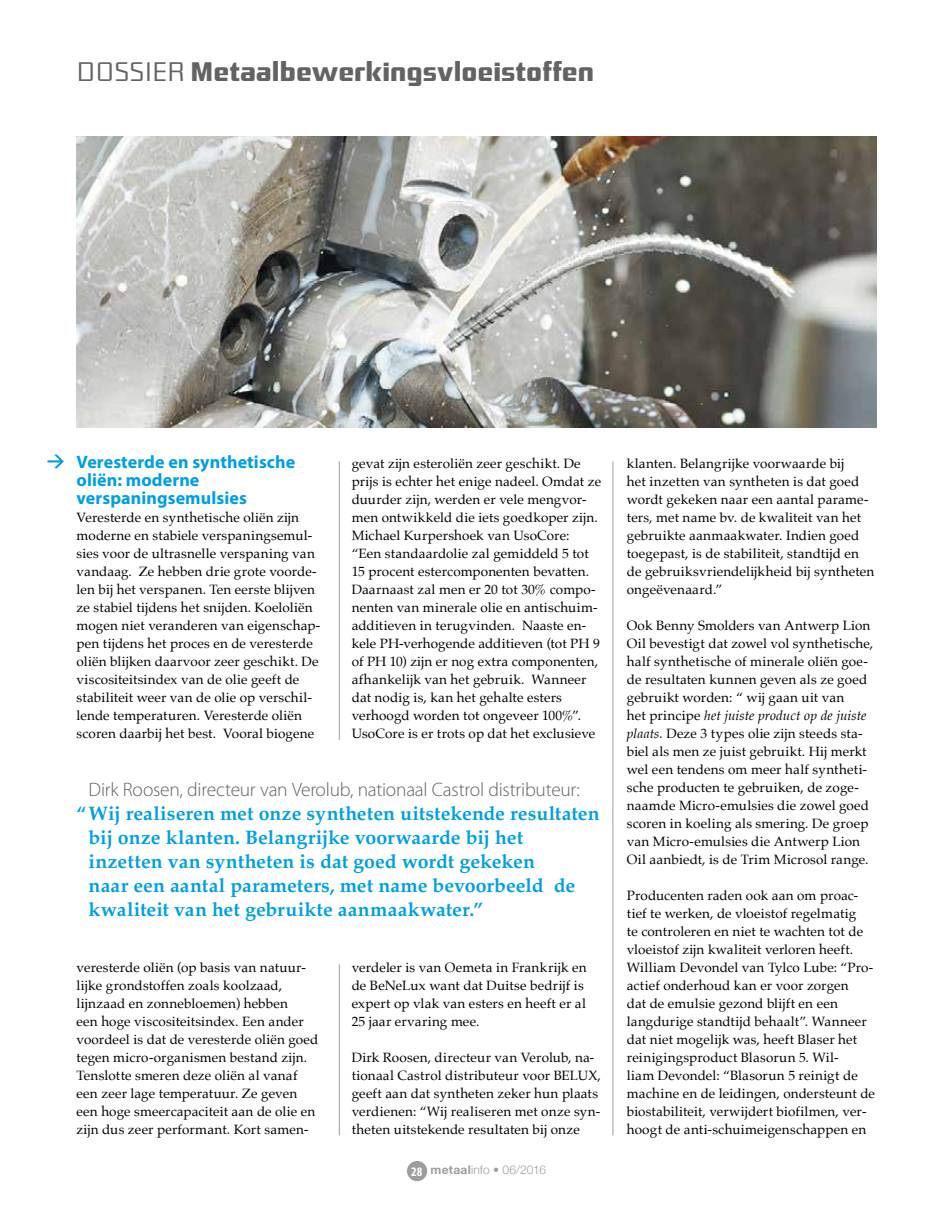
<style>
.page{position:relative;width:936px;height:1212px;background:#fff}
.page>*{position:absolute;margin:0;border:0;box-sizing:border-box;transform-origin:0 0}
.t1{font:500 26.7px "District";letter-spacing:.01em;color:#646363}
.t2{font:700 19.5px/24px "Palatino";letter-spacing:.005em;color:#009fe3}
.t3{font:300 19.5px "Myriad Pro";letter-spacing:-.015em;color:#646363}
.t4{font:700 18px/18px "Myriad Pro";letter-spacing:.005em;color:#009fe3}
.t5{font:13.5px/18px "Palatino";letter-spacing:.01em;color:#000}
.t6{font:300 12px "Helvetica Neue";letter-spacing:.005em;color:#9d9d9c}
.s1{font-weight:300}
.s2{font-family:"Myriad Pro";font-weight:700;font-stretch:condensed;font-size:13.05px;color:#fff}
.s3{font-weight:700}
.s4{font-style:italic}
</style>
<div class="page">
<div style="left:407px;top:1161px;width:20px;height:20px;background:#9d9d9c;border-radius:50%"></div>
<img style="left:77px;top:136px;width:799px;height:291px">
<svg style="left:47px;top:455px;width:17px;height:13px"></svg>
<hr style="left:339px;top:964px;width:1px;height:171px;background:#9d9d9c">
<hr style="left:339px;top:461px;width:1px;height:279px;background:#9d9d9c">
<hr style="left:612px;top:461px;width:1px;height:674px;background:#9d9d9c">
<h1 class="t1" style="left:77px;top:56px;width:519px"><span class="s1">DOSSIER</span> Metaalbewerkingsvloeistoffen</h1>
<h3 class="t4" style="left:77px;top:452px;width:220px">Veresterde en synthetische oliën: moderne verspaningsemulsies</h3>
<p class="t5" style="left:77px;top:508px;width:245px">Veresterde en synthetische oliën zijn moderne en stabiele verspaningsemul&shy;sies voor de ultrasnelle verspaning van vandaag. Ze hebben drie grote voorde&shy;len bij het verspanen. Ten eerste blijven ze stabiel tijdens het snijden. Koeloliën mogen niet veranderen van eigenschap&shy;pen tijdens het proces en de veresterde oliën blijken daarvoor zeer geschikt. De viscositeitsindex van de olie geeft de stabiliteit weer van de olie op verschil&shy;lende temperaturen. Veresterde oliën scoren daarbij het best. Vooral biogene</p>
<p class="t5" style="left:352px;top:454px;width:251px">gevat zijn esteroliën zeer geschikt. De prijs is echter het enige nadeel. Omdat ze duurder zijn, werden er vele mengvor&shy;men ontwikkeld die iets goedkoper zijn.<br>Michael Kurpershoek van UsoCore: “Een standaardolie zal gemiddeld 5 tot 15 procent estercomponenten bevatten.<br>Daarnaast zal men er 20 tot 30% compo&shy;nenten van minerale olie en antischuim&shy;additieven in terugvinden. Naaste en&shy;kele PH-verhogende additieven (tot PH 9 of PH 10) zijn er nog extra componenten, afhankelijk van het gebruik. Wanneer dat nodig is, kan het gehalte esters verhoogd worden tot ongeveer 100%”.<br>UsoCore is er trots op dat het exclusieve</p>
<h2 class="t3" style="left:89px;top:779px;width:492px">Dirk Roosen, directeur van Verolub, nationaal Castrol distributeur:</h2>
<p class="t2" style="left:89px;top:801px;width:512px;text-indent:-12px">“Wij realiseren met onze syntheten uitstekende resultaten bij onze klanten. Belangrijke voorwaarde bij het inzetten van syntheten is dat goed wordt gekeken<br>naar een aantal parameters, met name bevoorbeeld de kwaliteit van het gebruikte aanmaakwater.”</p>
<p class="t5" style="left:77px;top:958px;width:243px">veresterde oliën (op basis van natuur&shy;lijke grondstoffen zoals koolzaad, lijnzaad en zonnebloemen) hebben<br>een hoge viscositeitsindex. Een ander voordeel is dat de veresterde oliën goed tegen micro-organismen bestand zijn.<br>Tenslotte smeren deze oliën al vanaf een zeer lage temperatuur. Ze geven een hoge smeercapaciteit aan de olie en zijn dus zeer performant. Kort samen-</p>
<p class="t5" style="left:352px;top:958px;width:236px">verdeler is van Oemeta in Frankrijk en de BeNeLux want dat Duitse bedrijf is expert op vlak van esters en heeft er al 25 jaar ervaring mee.</p>
<p class="t5" style="left:352px;top:1048px;width:251px">Dirk Roosen, directeur van Verolub, na&shy;tionaal Castrol distributeur voor BELUX, geeft aan dat syntheten zeker hun plaats verdienen: “Wij realiseren met onze syn&shy;theten uitstekende resultaten bij onze</p>
<p class="t6" style="left:411px;top:1159px;width:136px"><span class="s2">28</span> <span class="s3">metaal</span>info • 06/2016</p>
<p class="t5" style="left:626px;top:454px;width:249px">klanten. Belangrijke voorwaarde bij<br>het inzetten van syntheten is dat goed wordt gekeken naar een aantal parame&shy;ters, met name bv. de kwaliteit van het gebruikte aanmaakwater. Indien goed toegepast, is de stabiliteit, standtijd en de gebruiksvriendelijkheid bij syntheten ongeëvenaard.”</p>
<p class="t5" style="left:626px;top:616px;width:248px">Ook Benny Smolders van Antwerp Lion Oil bevestigt dat zowel vol synthetische, half synthetische of minerale oliën goe&shy;de resultaten kunnen geven als ze goed gebruikt worden: “ wij gaan uit van<br>het principe <span class="s4">het juiste product op de juiste plaats.</span> Deze 3 types olie zijn steeds sta&shy;biel als men ze juist gebruikt. Hij merkt wel een tendens om meer half syntheti&shy;sche producten te gebruiken, de zoge&shy;naamde Micro-emulsies die zowel goed scoren in koeling als smering. De groep van Micro-emulsies die Antwerp Lion Oil aanbiedt, is de Trim Microsol range.</p>
<p class="t5" style="left:626px;top:886px;width:250px">Producenten raden ook aan om proac&shy;tief te werken, de vloeistof regelmatig<br>te controleren en niet te wachten tot de vloeistof zijn kwaliteit verloren heeft.<br>William Devondel van Tylco Lube: “Pro&shy;actief onderhoud kan er voor zorgen<br>dat de emulsie gezond blijft en een langdurige standtijd behaalt”. Wanneer dat niet mogelijk was, heeft Blaser het reinigingsproduct Blasorun 5. Wil-<br>liam Devondel: “Blasorun 5 reinigt de machine en de leidingen, ondersteunt de biostabiliteit, verwijdert biofilmen, ver&shy;hoogt de anti-schuimeigenschappen en</p>
</div>
